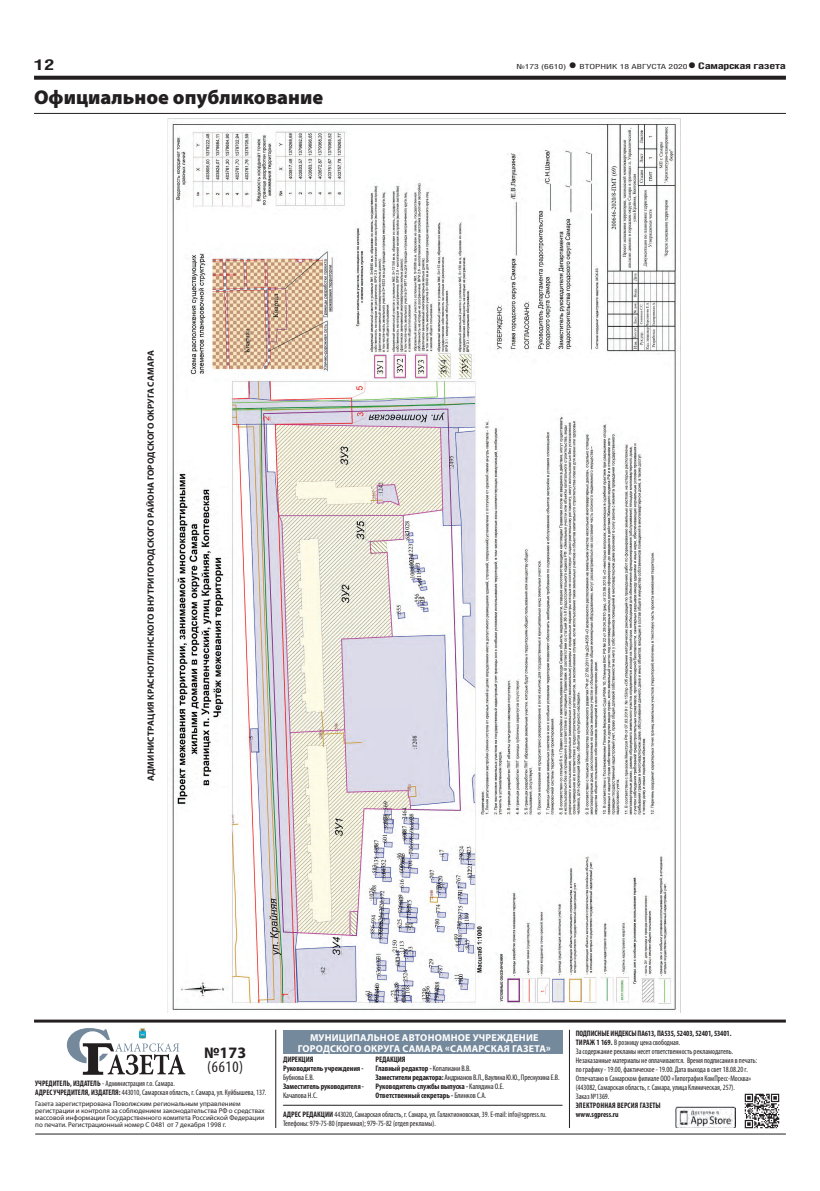
<style>
.page{position:relative;width:820px;height:1191px;background:#fff}
.page>*{position:absolute;margin:0;border:0;box-sizing:border-box;transform-origin:0 0}
.t1{font:900 20px "Myriad Pro";color:#231f20}
.t2{font:condensed 16px "Myriad Pro";color:#231f20}
.t3{font:700 16px "Myriad Pro";color:#231f20}
.t4{font:700 15px "Helios Cond";color:#231f20;scale:1.4 1}
.t5{font:700 10px/11px "Myriad Pro";letter-spacing:.02em;color:#fff;text-align:center}
.t6{font:700 9px "Myriad Pro";letter-spacing:.02em;color:#231f20}
.t7{font:700 9px "Helios Cond";letter-spacing:-.02em;color:#231f20;scale:1.4 1}
.t8{font:condensed 8px/9px "Myriad Pro";color:#231f20;scale:.95 1}
.t9{font:700 condensed 8px/9px "Myriad Pro";letter-spacing:-.01em;color:#231f20}
.t10{font:700 condensed 8px "Myriad Pro";letter-spacing:-.01em;color:#231f20;scale:.95 1}
.t11{font:condensed 8px "Myriad Pro";color:#231f20}
.t12{font:7px/7px "Myriad Pro";color:#231f20}
.t13{font:7px "Helios Cond";color:#231f20;scale:1.4 1}
.s1{font-weight:700;font-size:16px}
.s2{font-size:16px}
.s3{font-weight:400}
.s4{font-weight:700}
</style>
<div class="page">
<svg style="left:34px;top:76px;width:751px;height:4px;background:#322f2f"></svg>
<hr style="left:34px;top:113px;width:751px;height:1px;background:#231f20">
<svg style="left:67px;top:1027px;width:118px;height:47px"></svg>
<img style="left:675px;top:1106px;width:60px;height:22px">
<img style="left:744px;top:1093px;width:36px;height:36px">
<hr style="left:283px;top:1105px;width:279px;height:1px;background:#231f20">
<hr style="left:275px;top:1029px;width:1px;height:99px;background:#231f20">
<hr style="left:569px;top:1029px;width:1px;height:99px;background:#231f20">
<hr style="left:34px;top:1019px;width:751px;height:3px;background:#231f20">
<hr style="left:35px;top:1133px;width:750px;height:1px;background:#231f20">
<div style="left:283px;top:1030px;width:279px;height:24px;background:#75899d"></div>
<img style="left:168px;top:120px;width:509px;height:890px">
<h3 class="t4" style="left:34px;top:55px;width:16px">12</h3>
<p class="t13" style="left:516px;top:63px;width:124px">№173 (6610) <span class="s1">•</span> вторник 18 августа 2020</p>
<p class="t7" style="left:687px;top:61px;width:72px"><span class="s2">•</span> Самарская газета</p>
<h1 class="t1" style="left:34px;top:85px;width:290px">Официальное опубликование</h1>
<p class="t6" style="left:145px;top:781px;width:432px;rotate:-90deg">Администрация красноглинского внутригородского района городского округа Самара</p>
<p class="t5" style="left:297px;top:1031px;width:254px">Муниципальное автономное учреждение городского округа Самара «Самарская газета»</p>
<p class="t9" style="left:375px;top:1055px;width:185px">РЕДАКЦИЯ<br>Главный редактор - <span class="s3">Копалиани В.В.<br></span>Заместители редактора: <span class="s3">Андрианов В.Л., Ваулина Ю.Ю., Преснухина Е.В.<br></span>Руководитель службы выпуска - <span class="s3">Калядина О.Е.<br></span>Ответственный секретарь - <span class="s3">Блинков С.А.</span></p>
<h2 class="t3" style="left:204px;top:1042px;width:44px">№173</h2>
<h2 class="t2" style="left:207px;top:1057px;width:38px">(6610)</h2>
<p class="t9" style="left:283px;top:1055px;width:82px">ДИРЕКЦИЯ<br>Руководитель учреждения -</p>
<p class="t11" style="left:283px;top:1072px;width:33px">Бубнова Е.В.</p>
<p class="t9" style="left:283px;top:1082px;width:82px">Заместитель руководителя -</p>
<p class="t11" style="left:283px;top:1090px;width:36px">Качалова Н.С.</p>
<p class="t8" style="left:35px;top:1079px;width:245px"><span class="s4">УЧРЕДИТЕЛЬ, ИЗДАТЕЛЬ</span> - Администрация г.о. Самара.<br><span class="s4">АДРЕС УЧРЕДИТЕЛЯ, ИЗДАТЕЛЯ:</span> 443010, Самарская область, г. Самара, ул. Куйбышева, 137.</p>
<p class="t12" style="left:35px;top:1100px;width:231px">Газета зарегистрирована Поволжским региональным управлением регистрации и контроля за соблюдением законодательства РФ о средствах массовой информации Государственного комитета Российской Федерации по печати. Регистрационный номер С 0481 от 7 декабря 1998 г.</p>
<p class="t8" style="left:283px;top:1109px;width:279px"><span class="s4">АДРЕС РЕДАКЦИИ</span> 443020, Самарская область, г. Самара, ул. Галактионовская, 39. E-mail: info@sgpress.ru.<br>Телефоны: 979-75-80 (приемная); 979-75-82 (отдел рекламы).</p>
<p class="t8" style="left:575px;top:1028px;width:192px"><span class="s4">ПОДПИСНЫЕ ИНДЕКСЫ ПА613, ПА535, 52403, 52401, 53401.<br>ТИРАЖ 1 169.</span> В розницу цена свободная.<br>За содержание рекламы несет ответственность рекламодатель.<br>Незаказанные материалы не оплачиваются. Время подписания в печать: по графику - 19.00, фактическое - 19.00. Дата выхода в свет 18.08.20 г.<br>Отпечатано в Самарском филиале ООО «Типография КомПресс-Москва» (443082, Самарская область, г. Самара, улица Клиническая, 257).<br>Заказ №1369.</p>
<p class="t10" style="left:575px;top:1100px;width:6px">Электронная</p>
<p class="t10" style="left:616px;top:1100px;width:9px">версия</p>
<p class="t10" style="left:639px;top:1100px;width:5px">газеты</p>
<p class="t10" style="left:575px;top:1109px;width:47px">www.sgpress.ru</p>
</div>
